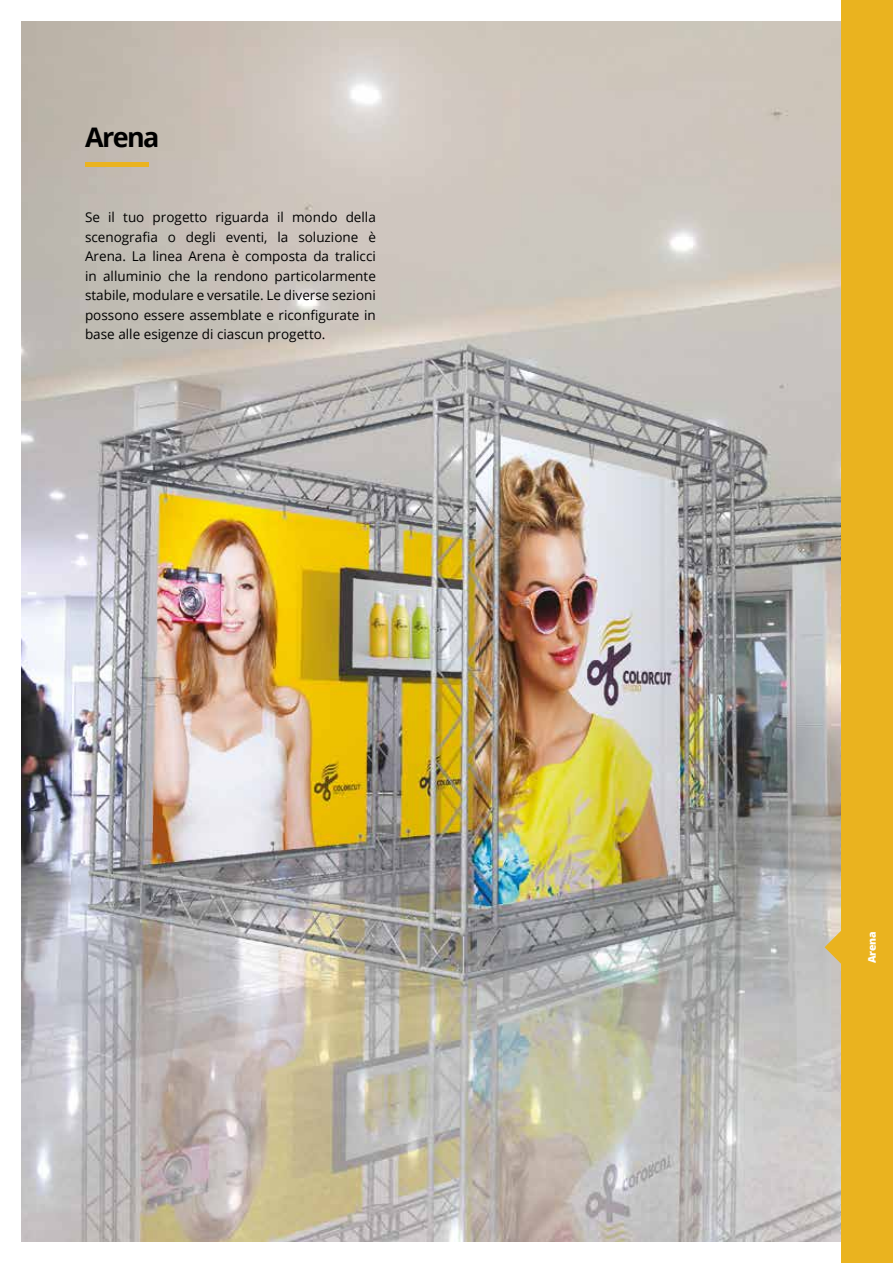
<style>
.page{position:relative;width:893px;height:1263px;background:#fff}
.page>*{position:absolute;margin:0;border:0;box-sizing:border-box;transform-origin:0 0}
.t1{font:700 27px "Open Sans";letter-spacing:-.06em;color:#000}
.t2{font:13.5px/19.5px "Open Sans";color:#000;text-align:justify}
.t3{font:800 10.5px "Open Sans";letter-spacing:-.02em;color:#fff}
</style>
<div class="page">
<img style="left:21px;top:21px;width:821px;height:1221px">
<div style="left:842px;top:0;width:51px;height:1263px;background:#eab31f"></div>
<svg style="left:824px;top:890px;width:18px;height:114px;background:#d3c5a5"></svg>
<hr style="left:85px;top:162px;width:64px;height:4px;background:#eab31f">
<h1 class="t1" style="left:85px;top:118px;width:76px">Arena</h1>
<p class="t2" style="left:85px;top:207px;width:292px">Se il tuo progetto riguarda il mondo della scenografia o degli eventi, la soluzione è Arena. La linea Arena è composta da tralicci in alluminio che la rendono particolarmente stabile, modulare e versatile. Le diverse sezioni possono essere assemblate e riconfigurate in base alle esigenze di ciascun progetto.</p>
<p class="t3" style="left:864px;top:963px;width:33px;rotate:-90deg">Arena</p>
</div>
